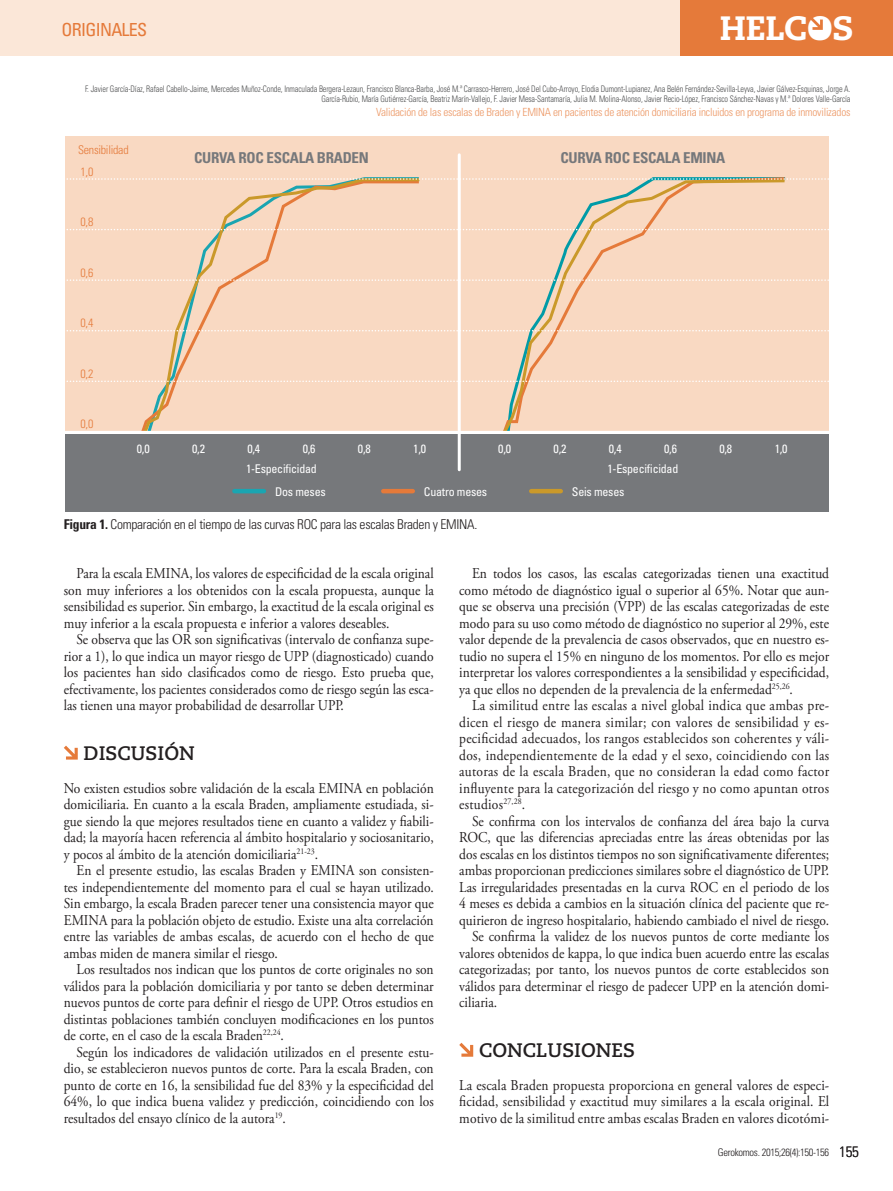
<style>
.page{position:relative;width:893px;height:1191px;background:#fff}
.page>*{position:absolute;margin:0;border:0;box-sizing:border-box;transform-origin:0 0}
.t1{font:800 33.75px "Caecilia LT Std";letter-spacing:-.01em;color:#fff}
.t2{font:700 19.5px "Caecilia LT Std";color:#231f20}
.t3{font:condensed 18px "Univers LT Std";letter-spacing:-.04em;color:#e57a3a}
.t4{font:15px/16.5px "Adobe Garamond Pro";color:#231f20;text-align:justify;scale:.9 1}
.t5{font:700 condensed 15px "Univers LT Std";letter-spacing:-.02em;color:#76787b}
.t6{font:300 condensed 13.5px "Univers LT Std";letter-spacing:-.02em;color:#231f20}
.t7{font:condensed 12px "Univers LT Std";letter-spacing:-.02em;color:#fff}
.t8{font:300 condensed 12px "Univers LT Std";letter-spacing:-.02em;color:#e57a3a}
.t9{font:300 condensed 11.25px "Univers LT Std";letter-spacing:-.02em;color:#ec9764}
.t10{font:300 condensed 10.5px "Univers LT Std";letter-spacing:-.03em;color:#231f20}
.t11{font:300 condensed 9px/10.8px "Univers LT Std";letter-spacing:-.01em;color:#4b4c4d;text-align:right;scale:.9 1}
.s1{font-weight:700}
.s2{font-size:15px}
</style>
<div class="page">
<div style="left:0;top:0;width:705px;height:55px;background:#fbe7d8"></div>
<div style="left:680px;top:0;width:213px;height:55px;background:#e57a3a"></div>
<div style="left:811px;top:19px;width:18px;height:19px;background:#fff;border-radius:50%"></div>
<svg style="left:811px;top:19px;width:12px;height:11px"></svg>
<div style="left:65px;top:136px;width:763px;height:376px;background:#f9d9c2"></div>
<svg style="left:501px;top:180px;width:287px;height:251px"></svg>
<svg style="left:141px;top:177px;width:279px;height:254px"></svg>
<div style="left:65px;top:431px;width:763px;height:6px;background:#fff"></div>
<div style="left:65px;top:434px;width:763px;height:78px;background:#76787b"></div>
<svg style="left:66px;top:178px;width:762px;height:2px"></svg>
<svg style="left:66px;top:380px;width:762px;height:2px"></svg>
<svg style="left:66px;top:330px;width:762px;height:1px"></svg>
<svg style="left:66px;top:279px;width:762px;height:2px"></svg>
<svg style="left:66px;top:229px;width:762px;height:1px"></svg>
<hr style="left:234px;top:489px;width:30px;height:4px;background:#1aa5b1">
<hr style="left:383px;top:489px;width:30px;height:4px;background:#e57a3a">
<hr style="left:531px;top:489px;width:30px;height:4px;background:#ca992a">
<hr style="left:458px;top:155px;width:3px;height:315px;background:#fff">
<svg style="left:64px;top:745px;width:14px;height:14px"></svg>
<svg style="left:459px;top:1042px;width:14px;height:14px"></svg>
<p class="t3" style="left:62px;top:18px;width:87px">ORIGINALES</p>
<h1 class="t1" style="left:720px;top:8px;width:135px">HELCOS</h1>
<p class="t11" style="left:85px;top:83px;width:852px">F. Javier García-Díaz, Rafael Cabello-Jaime, Mercedes Muñoz-Conde, Inmaculada Bergera-Lezaun, Francisco Blanca-Barba, José M.ª Carrasco-Herrero, José Del Cubo-Arroyo, Elodia Dumont-Lupianez, Ana Belén Fernández-Sevilla-Leyva, Javier Gálvez-Esquinas, Jorge A.<br>García-Rubio, María Gutiérrez-García, Beatriz Marín-Vallejo, F. Javier Mesa-Santamaría, Julia M. Molina-Alonso, Javier Recio-López, Francisco Sánchez-Navas y M.ª Dolores Valle-García</p>
<p class="t9" style="left:376px;top:105px;width:476px">Validación de las escalas de Braden y EMINA en pacientes de atención domiciliaria incluidos en programa de inmovilizados</p>
<p class="t8" style="left:78px;top:143px;width:52px">Sensibilidad</p>
<p class="t8" style="left:81px;top:164px;width:14px">1,0</p>
<p class="t8" style="left:81px;top:215px;width:14px">0,8</p>
<p class="t8" style="left:81px;top:265px;width:14px">0,6</p>
<p class="t8" style="left:81px;top:316px;width:14px">0,4</p>
<p class="t8" style="left:81px;top:366px;width:14px">0,2</p>
<p class="t8" style="left:81px;top:417px;width:14px">0,0</p>
<p class="t5" style="left:194px;top:148px;width:176px">CURVA ROC ESCALA BRADEN</p>
<p class="t5" style="left:560px;top:148px;width:166px">CURVA ROC ESCALA EMINA</p>
<p class="t7" style="left:137px;top:441px;width:14px">0,0</p>
<p class="t7" style="left:192px;top:441px;width:14px">0,2</p>
<p class="t7" style="left:247px;top:441px;width:14px">0,4</p>
<p class="t7" style="left:303px;top:441px;width:14px">0,6</p>
<p class="t7" style="left:358px;top:441px;width:14px">0,8</p>
<p class="t7" style="left:413px;top:441px;width:14px">1,0</p>
<p class="t7" style="left:498px;top:441px;width:14px">0,0</p>
<p class="t7" style="left:554px;top:441px;width:14px">0,2</p>
<p class="t7" style="left:609px;top:441px;width:14px">0,4</p>
<p class="t7" style="left:664px;top:441px;width:14px">0,6</p>
<p class="t7" style="left:719px;top:441px;width:14px">0,8</p>
<p class="t7" style="left:775px;top:441px;width:14px">1,0</p>
<p class="t7" style="left:275px;top:483px;width:52px">Dos meses</p>
<p class="t7" style="left:424px;top:483px;width:65px">Cuatro meses</p>
<p class="t7" style="left:572px;top:483px;width:54px">Seis meses</p>
<p class="t6" style="left:64px;top:515px;width:415px"><span class="s1">Figura 1.</span> Comparación en el tiempo de las curvas ROC para las escalas Braden y EMINA.</p>
<p class="t4" style="left:64px;top:565px;width:413px;text-indent:13px">Para la escala EMINA, los valores de especificidad de la escala original son muy inferiores a los obtenidos con la escala propuesta, aunque la sensibilidad es superior. Sin embargo, la exactitud de la escala original es muy inferior a la escala propuesta e inferior a valores deseables.</p>
<p class="t4" style="left:64px;top:631px;width:413px;text-indent:13px">Se observa que las OR son significativas (intervalo de confianza supe&shy;rior a 1), lo que indica un mayor riesgo de UPP (diagnosticado) cuando los pacientes han sido clasificados como de riesgo. Esto prueba que, efectivamente, los pacientes considerados como de riesgo según las esca&shy;las tienen una mayor probabilidad de desarrollar UPP.</p>
<h2 class="t2" style="left:84px;top:741px;width:113px">DISCUSIÓN</h2>
<p class="t4" style="left:64px;top:780px;width:413px">No existen estudios sobre validación de la escala EMINA en población domiciliaria. En cuanto a la escala Braden, ampliamente estudiada, si&shy;gue siendo la que mejores resultados tiene en cuanto a validez y fiabili&shy;dad; la mayoría hacen referencia al ámbito hospitalario y sociosanitario, y pocos al ámbito de la atención domiciliaria<sup>21-23</sup>.</p>
<p class="t4" style="left:64px;top:862px;width:413px;text-indent:13px">En el presente estudio, las escalas Braden y EMINA son consisten&shy;tes independientemente del momento para el cual se hayan utilizado.<br>Sin embargo, la escala Braden parecer tener una consistencia mayor que EMINA para la población objeto de estudio. Existe una alta correlación entre las variables de ambas escalas, de acuerdo con el hecho de que ambas miden de manera similar el riesgo.</p>
<p class="t4" style="left:64px;top:961px;width:413px;text-indent:13px">Los resultados nos indican que los puntos de corte originales no son válidos para la población domiciliaria y por tanto se deben determinar nuevos puntos de corte para definir el riesgo de UPP. Otros estudios en distintas poblaciones también concluyen modificaciones en los puntos de corte, en el caso de la escala Braden<sup>22,24</sup>.</p>
<p class="t4" style="left:64px;top:1044px;width:413px;text-indent:13px">Según los indicadores de validación utilizados en el presente estu&shy;dio, se establecieron nuevos puntos de corte. Para la escala Braden, con punto de corte en 16, la sensibilidad fue del 83% y la especificidad del 64%, lo que indica buena validez y predicción, coincidiendo con los resultados del ensayo clínico de la autora<sup>19</sup>.</p>
<p class="t7" style="left:246px;top:461px;width:72px">1-Especificidad</p>
<p class="t7" style="left:607px;top:461px;width:72px">1-Especificidad</p>
<p class="t4" style="left:459px;top:565px;width:413px;text-indent:13px">En todos los casos, las escalas categorizadas tienen una exactitud como método de diagnóstico igual o superior al 65%. Notar que aun&shy;que se observa una precisión (VPP) de las escalas categorizadas de este modo para su uso como método de diagnóstico no superior al 29%, este valor depende de la prevalencia de casos observados, que en nuestro es&shy;tudio no supera el 15% en ninguno de los momentos. Por ello es mejor interpretar los valores correspondientes a la sensibilidad y especificidad, ya que ellos no dependen de la prevalencia de la enfermedad<sup>25,26</sup>.</p>
<p class="t4" style="left:459px;top:697px;width:413px;text-indent:13px">La similitud entre las escalas a nivel global indica que ambas pre&shy;dicen el riesgo de manera similar; con valores de sensibilidad y es&shy;pecificidad adecuados, los rangos establecidos son coherentes y váli&shy;dos, independientemente de la edad y el sexo, coincidiendo con las autoras de la escala Braden, que no consideran la edad como factor influyente para la categorización del riesgo y no como apuntan otros estudios<sup>27,28</sup>.</p>
<p class="t4" style="left:472px;top:813px;width:398px">Se confirma con los intervalos de confianza del área bajo la curva</p>
<p class="t4" style="left:459px;top:829px;width:412px">ROC, que las diferencias apreciadas entre las áreas obtenidas por las</p>
<p class="t4" style="left:459px;top:846px;width:413px">dos escalas en los distintos tiempos no son significativamente diferentes;</p>
<p class="t4" style="left:459px;top:862px;width:413px">ambas proporcionan predicciones similares sobre el diagnóstico de UPP.</p>
<p class="t4" style="left:459px;top:879px;width:412px">Las irregularidades presentadas en la curva ROC en el periodo de los</p>
<p class="t4" style="left:459px;top:895px;width:412px">4 meses es debida a cambios en la situación clínica del paciente que re-</p>
<p class="t4" style="left:459px;top:912px;width:413px">quirieron de ingreso hospitalario, habiendo cambiado el nivel de riesgo.</p>
<p class="t4" style="left:472px;top:928px;width:398px">Se confirma la validez de los nuevos puntos de corte mediante los</p>
<p class="t4" style="left:459px;top:945px;width:413px">valores obtenidos de kappa, lo que indica buen acuerdo entre las escalas</p>
<p class="t4" style="left:459px;top:961px;width:413px">categorizadas; por tanto, los nuevos puntos de corte establecidos son</p>
<p class="t4" style="left:459px;top:978px;width:412px">válidos para determinar el riesgo de padecer UPP en la atención domi-</p>
<p class="t4" style="left:459px;top:994px;width:44px">ciliaria.</p>
<h2 class="t2" style="left:479px;top:1038px;width:157px">CONCLUSIONES</h2>
<p class="t4" style="left:459px;top:1077px;width:413px">La escala Braden propuesta proporciona en general valores de especi&shy;ficidad, sensibilidad y exactitud muy similares a la escala original. El motivo de la similitud entre ambas escalas Braden en valores dicotómi-</p>
<p class="t10" style="left:718px;top:1145px;width:143px">Gerokomos. 2015;26(4):150-156 <span class="s2">155</span></p>
</div>
